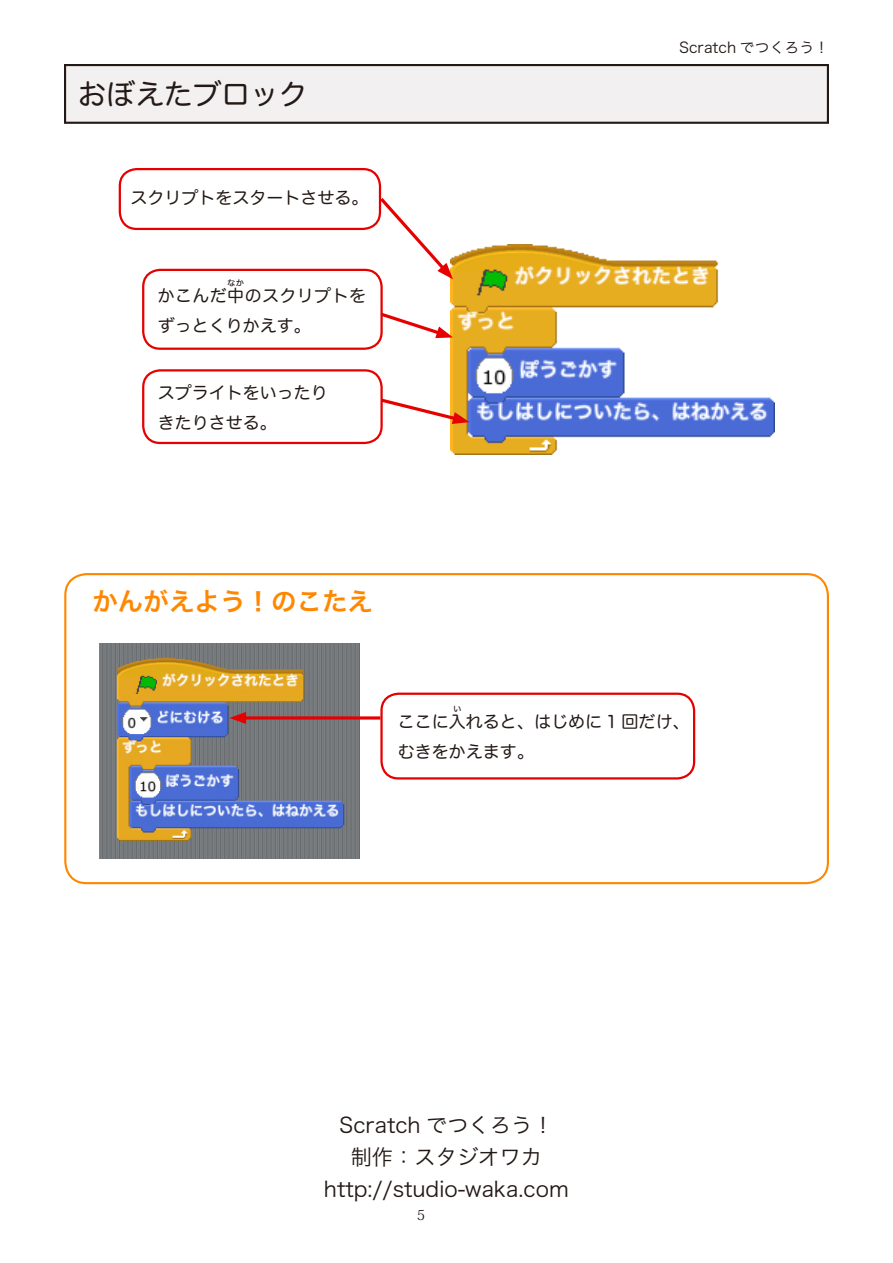
<style>
.page{position:relative;width:893px;height:1263px;background:#fff}
.page>*{position:absolute;margin:0;border:0;box-sizing:border-box;transform-origin:0 0}
.タイトル{font:28.65px "Hira Maru Pro W4";color:#231916}
.t1{font:25.5px "Hira Kaku Pro W6";color:#ff8700}
.t2{font:21.3px "Hira Kaku Pro W3";color:#231916}
.普通文字{font:16.95px "Hira Maru Pro W4";color:#231916}
.普通文字-2{font:16.95px "Hira Maru Pro W4";letter-spacing:.025em;color:#231916}
.t3{font:14.85px "Hira Kaku Pro W3";color:#231916}
.t4{font:13.8px "Koz Min Pr 6 N";color:#231916}
.普通文字-3{font:8.55px "Hira Maru Pro W4";color:#231916}
</style>
<div class="page">
<img style="left:450px;top:245px;width:324px;height:210px">
<div style="left:65px;top:65px;width:763px;height:58px;background:#f3f0f1"></div>
<div style="left:64px;top:64px;width:765px;height:60px;border:2px solid #231916"></div>
<div style="left:119px;top:168px;width:262px;height:62px;border:2px solid #e60000;border-radius:17px"></div>
<svg style="left:377px;top:194px;width:76px;height:85px"></svg>
<div style="left:142px;top:269px;width:241px;height:81px;border:2px solid #e60000;border-radius:17px"></div>
<div style="left:142px;top:369px;width:241px;height:75px;border:2px solid #e60000;border-radius:17px"></div>
<svg style="left:379px;top:310px;width:74px;height:28px"></svg>
<svg style="left:380px;top:396px;width:89px;height:28px"></svg>
<img style="left:99px;top:644px;width:261px;height:214px">
<div style="left:64px;top:573px;width:765px;height:311px;border:2px solid #ff8700;border-radius:21px"></div>
<div style="left:380px;top:693px;width:315px;height:86px;border:2px solid #e60000;border-radius:17px"></div>
<hr style="left:240px;top:716px;width:140px;height:3px;background:#e60000">
<svg style="left:229px;top:712px;width:17px;height:12px"></svg>
<p class="タイトル" style="left:78px;top:69px;width:231px">おぼえたブロック</p>
<p class="普通文字" style="left:130px;top:182px;width:240px">スクリプトをスタートさせる。</p>
<p class="普通文字-3" style="left:227px;top:276px;width:19px">なか</p>
<p class="普通文字" style="left:158px;top:311px;width:155px">ずっとくりかえす。</p>
<p class="普通文字-2" style="left:158px;top:281px;width:210px">かこんだ中のスクリプトを</p>
<p class="普通文字" style="left:158px;top:378px;width:172px">スプライトをいったり</p>
<p class="普通文字" style="left:158px;top:408px;width:121px">きたりさせる。</p>
<p class="t3" style="left:679px;top:35px;width:152px">Scratch でつくろう！</p>
<p class="t1" style="left:92px;top:578px;width:282px">かんがえよう！のこたえ</p>
<p class="普通文字-3" style="left:453px;top:701px;width:10px">い</p>
<p class="普通文字" style="left:398px;top:737px;width:138px">むきをかえます。</p>
<p class="普通文字" style="left:398px;top:707px;width:293px">ここに入れると、はじめに 1 回だけ、</p>
<p class="t2" style="left:339px;top:1106px;width:216px">Scratch でつくろう！</p>
<p class="t2" style="left:351px;top:1138px;width:193px">制作：スタジオワカ</p>
<p class="t2" style="left:324px;top:1170px;width:246px">http://studio-waka.com</p>
<p class="t4" style="left:417px;top:1207px;width:10px">5</p>
</div>
